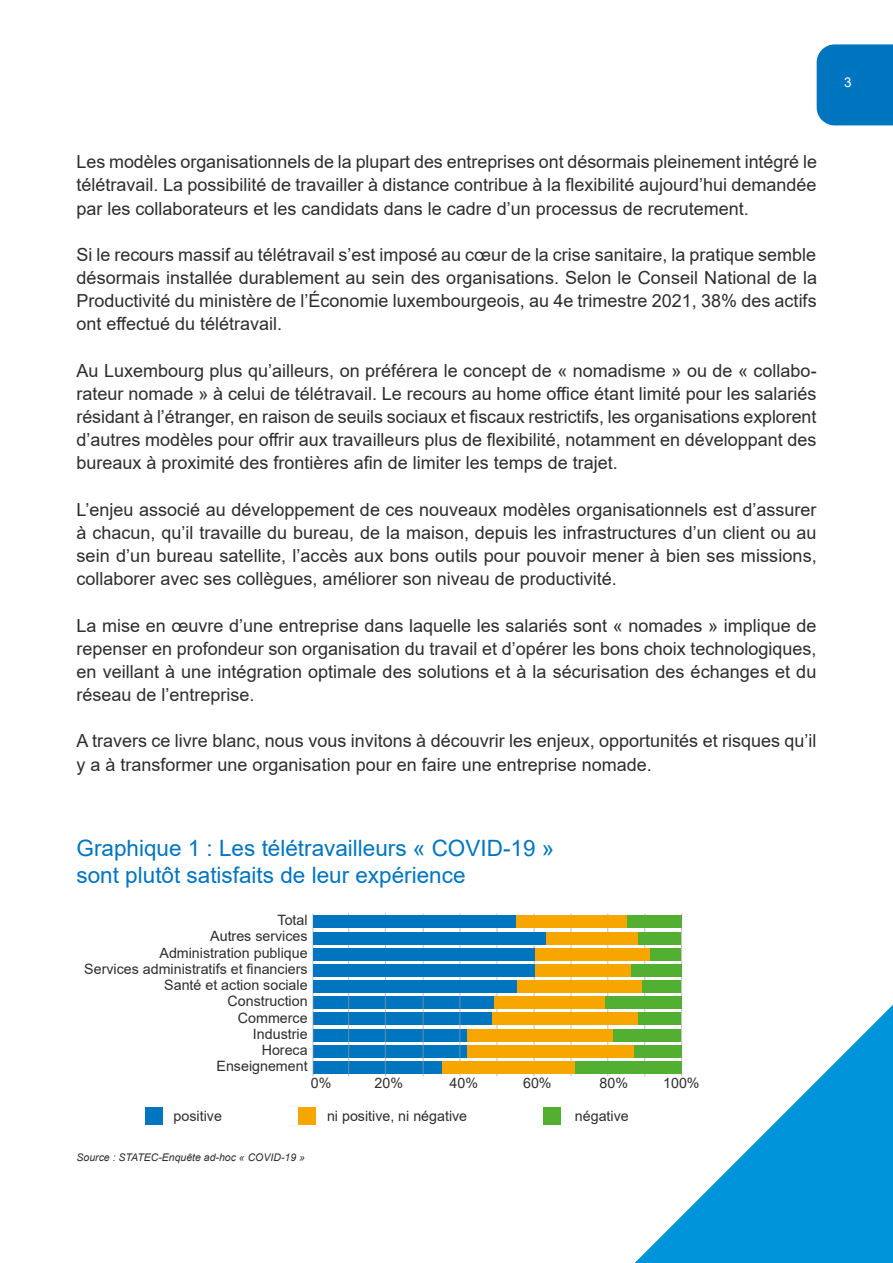
<style>
.page{position:relative;width:893px;height:1263px;background:#fff}
.page>*{position:absolute;margin:0;border:0;box-sizing:border-box;transform-origin:0 0}
.Sous-titre{font:22.5px/27px "Arial";color:#0075bf}
.Texte_courant{font:18px/23.1px "Arial";color:#2e2d2c;text-align:justify}
.Texte_courant-2{font:14.25px "Arial";color:#2e2d2c}
.Steps{font:13.5px "Arial";color:#fff}
.Texte_courant-3{font:italic 10.5px "Arial";color:#2e2d2c}
</style>
<div class="page">
<div style="left:817px;top:44px;width:76px;height:81px;background:#0075bf"></div>
<div style="left:313px;top:996px;width:181px;height:13px;background:#0075bf"></div>
<div style="left:313px;top:1012px;width:179px;height:13px;background:#0075bf"></div>
<div style="left:313px;top:1029px;width:154px;height:12px;background:#0075bf"></div>
<div style="left:313px;top:1045px;width:154px;height:12px;background:#0075bf"></div>
<div style="left:313px;top:1061px;width:129px;height:13px;background:#0075bf"></div>
<hr style="left:313px;top:913px;width:1px;height:163px;background:#9d9d9d">
<hr style="left:348px;top:913px;width:1px;height:163px;background:#9d9d9d">
<hr style="left:385px;top:913px;width:1px;height:163px;background:#9d9d9d">
<hr style="left:423px;top:913px;width:1px;height:163px;background:#9d9d9d">
<hr style="left:459px;top:913px;width:1px;height:163px;background:#9d9d9d">
<hr style="left:497px;top:913px;width:1px;height:163px;background:#9d9d9d">
<hr style="left:534px;top:913px;width:1px;height:163px;background:#9d9d9d">
<hr style="left:571px;top:913px;width:1px;height:163px;background:#9d9d9d">
<hr style="left:607px;top:913px;width:1px;height:163px;background:#9d9d9d">
<hr style="left:644px;top:913px;width:1px;height:163px;background:#9d9d9d">
<hr style="left:681px;top:913px;width:1px;height:163px;background:#9d9d9d">
<div style="left:145px;top:1108px;width:17px;height:17px;background:#0075bf"></div>
<div style="left:299px;top:1108px;width:17px;height:17px;background:#f7a600"></div>
<div style="left:543px;top:1108px;width:17px;height:17px;background:#53af32"></div>
<div style="left:313px;top:915px;width:203px;height:13px;background:#0075bf"></div>
<div style="left:516px;top:915px;width:111px;height:13px;background:#f7a600"></div>
<div style="left:627px;top:915px;width:54px;height:13px;background:#53af32"></div>
<div style="left:637px;top:932px;width:44px;height:12px;background:#53af32"></div>
<div style="left:649px;top:948px;width:32px;height:13px;background:#53af32"></div>
<div style="left:631px;top:964px;width:50px;height:13px;background:#53af32"></div>
<div style="left:642px;top:980px;width:39px;height:13px;background:#53af32"></div>
<div style="left:605px;top:996px;width:76px;height:13px;background:#53af32"></div>
<div style="left:612px;top:1029px;width:69px;height:12px;background:#53af32"></div>
<div style="left:634px;top:1045px;width:47px;height:12px;background:#53af32"></div>
<div style="left:575px;top:1061px;width:106px;height:13px;background:#53af32"></div>
<div style="left:546px;top:932px;width:91px;height:12px;background:#f7a600"></div>
<div style="left:534px;top:948px;width:115px;height:13px;background:#f7a600"></div>
<div style="left:534px;top:964px;width:97px;height:13px;background:#f7a600"></div>
<div style="left:516px;top:980px;width:126px;height:13px;background:#f7a600"></div>
<div style="left:494px;top:996px;width:111px;height:13px;background:#f7a600"></div>
<div style="left:492px;top:1012px;width:145px;height:13px;background:#f7a600"></div>
<div style="left:467px;top:1029px;width:145px;height:12px;background:#f7a600"></div>
<div style="left:467px;top:1045px;width:167px;height:12px;background:#f7a600"></div>
<div style="left:442px;top:1061px;width:133px;height:13px;background:#f7a600"></div>
<div style="left:313px;top:932px;width:233px;height:12px;background:#0075bf"></div>
<div style="left:313px;top:948px;width:221px;height:13px;background:#0075bf"></div>
<div style="left:313px;top:964px;width:221px;height:13px;background:#0075bf"></div>
<div style="left:313px;top:980px;width:203px;height:13px;background:#0075bf"></div>
<svg style="left:635px;top:1005px;width:258px;height:258px"></svg>
<p class="Texte_courant" style="left:77px;top:150px;width:742px">Les modèles organisationnels de la plupart des entreprises ont désormais pleinement intégré le télétravail. La possibilité de travailler à distance contribue à la flexibilité aujourd’hui demandée par les collaborateurs et les candidats dans le cadre d’un processus de recrutement.</p>
<p class="Texte_courant" style="left:77px;top:243px;width:742px">Si le recours massif au télétravail s’est imposé au cœur de la crise sanitaire, la pratique semble désormais installée durablement au sein des organisations. Selon le Conseil National de la Productivité du ministère de l’Économie luxembourgeois, au 4e trimestre 2021, 38% des actifs ont effectué du télétravail.</p>
<p class="Texte_courant" style="left:77px;top:359px;width:742px">Au Luxembourg plus qu’ailleurs, on préférera le concept de « nomadisme » ou de « collabo&shy;rateur nomade » à celui de télétravail. Le recours au home office étant limité pour les salariés résidant à l’étranger, en raison de seuils sociaux et fiscaux restrictifs, les organisations explorent d’autres modèles pour offrir aux travailleurs plus de flexibilité, notamment en développant des bureaux à proximité des frontières afin de limiter les temps de trajet.</p>
<p class="Texte_courant" style="left:77px;top:498px;width:742px">L’enjeu associé au développement de ces nouveaux modèles organisationnels est d’assurer à chacun, qu’il travaille du bureau, de la maison, depuis les infrastructures d’un client ou au sein d’un bureau satellite, l’accès aux bons outils pour pouvoir mener à bien ses missions, collaborer avec ses collègues, améliorer son niveau de productivité.</p>
<p class="Texte_courant" style="left:77px;top:614px;width:742px">La mise en œuvre d’une entreprise dans laquelle les salariés sont « nomades » implique de repenser en profondeur son organisation du travail et d’opérer les bons choix technologiques, en veillant à une intégration optimale des solutions et à la sécurisation des échanges et du réseau de l’entreprise.</p>
<p class="Texte_courant" style="left:77px;top:729px;width:742px">A travers ce livre blanc, nous vous invitons à découvrir les enjeux, opportunités et risques qu’il y a à transformer une organisation pour en faire une entreprise nomade.</p>
<p class="Sous-titre" style="left:77px;top:835px;width:479px">Graphique 1 : Les télétravailleurs « COVID-19 » sont plutôt satisfaits de leur expérience</p>
<p class="Texte_courant-2" style="left:278px;top:910px;width:32px">Total</p>
<p class="Texte_courant-2" style="left:210px;top:926px;width:99px">Autres services</p>
<p class="Texte_courant-2" style="left:160px;top:943px;width:150px">Administration publique</p>
<p class="Texte_courant-2" style="left:84px;top:959px;width:225px">Services administratifs et financiers</p>
<p class="Texte_courant-2" style="left:164px;top:975px;width:145px">Santé et action sociale</p>
<p class="Texte_courant-2" style="left:228px;top:991px;width:81px">Construction</p>
<p class="Texte_courant-2" style="left:238px;top:1008px;width:71px">Commerce</p>
<p class="Texte_courant-2" style="left:253px;top:1024px;width:56px">Industrie</p>
<p class="Texte_courant-2" style="left:262px;top:1040px;width:47px">Horeca</p>
<p class="Texte_courant-2" style="left:217px;top:1056px;width:93px">Enseignement</p>
<p class="Texte_courant-2" style="left:311px;top:1073px;width:22px">0%</p>
<p class="Texte_courant-2" style="left:375px;top:1073px;width:30px">20%</p>
<p class="Texte_courant-2" style="left:450px;top:1073px;width:30px">40%</p>
<p class="Texte_courant-2" style="left:523px;top:1073px;width:30px">60%</p>
<p class="Texte_courant-2" style="left:600px;top:1073px;width:30px">80%</p>
<p class="Texte_courant-2" style="left:663px;top:1073px;width:38px">100%</p>
<p class="Texte_courant-2" style="left:174px;top:1106px;width:50px">positive</p>
<p class="Texte_courant-3" style="left:77px;top:1150px;width:230px">Source : STATEC-Enquête ad-hoc « COVID-19 »</p>
<p class="Texte_courant-2" style="left:327px;top:1106px;width:142px">ni positive, ni négative</p>
<p class="Texte_courant-2" style="left:575px;top:1106px;width:55px">négative</p>
<p class="Steps" style="left:844px;top:73px;width:9px">3</p>
</div>
